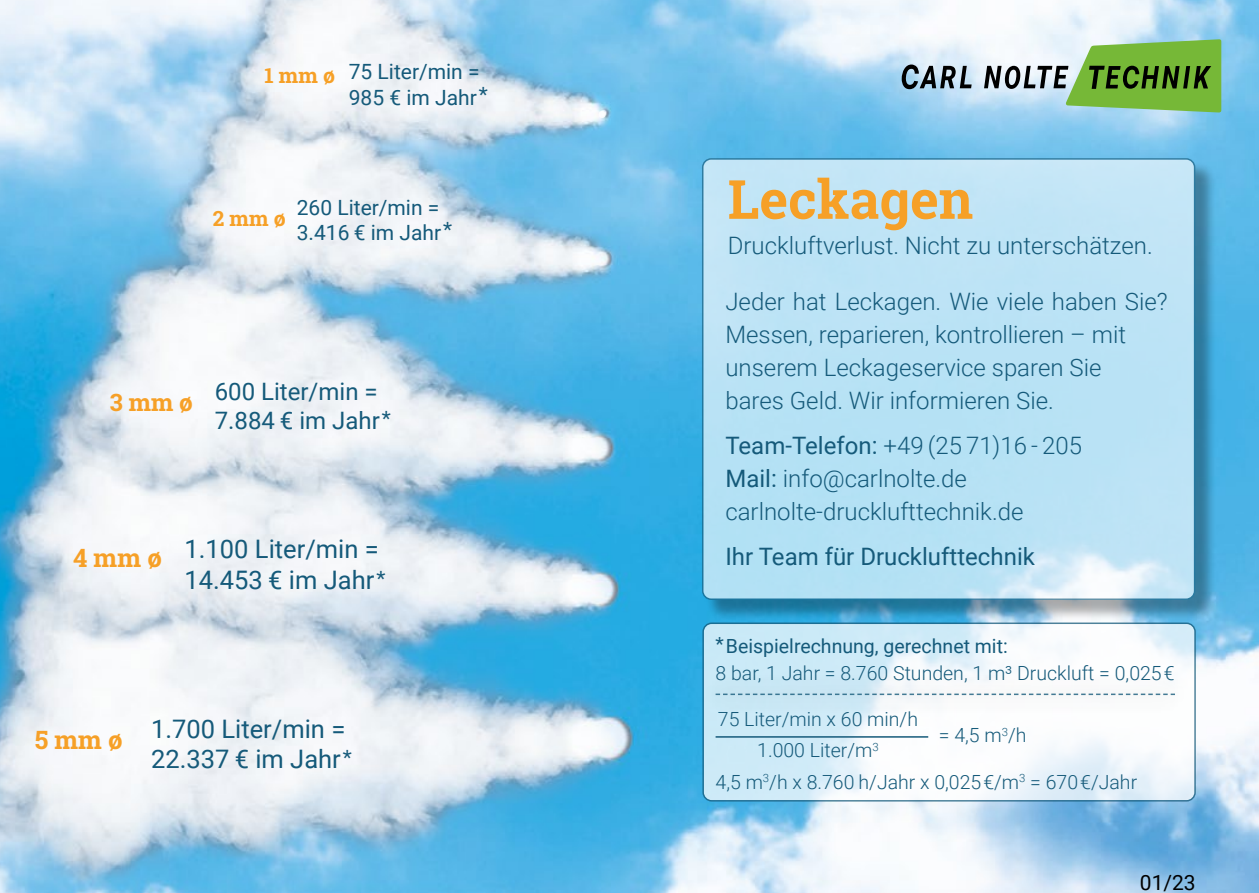
<style>
.page{position:relative;width:1259px;height:893px;background:#fff}
.page>*{position:absolute;margin:0;border:0;box-sizing:border-box;transform-origin:0 0}
.t1{font:700 54px "Roboto Slab";color:#f6a027}
.t2{font:25.5px/30.6px "Roboto";color:#155a7a}
.t3{font:700 25.5px "Roboto Slab";color:#f6a027}
.t4{font:300 24px/33px "Roboto";color:#155a7a}
.t5{font:24px/28.8px "Roboto";color:#155a7a}
.t6{font:700 24px "Roboto Slab";color:#f6a027}
.t7{font:21px/25.2px "Roboto";color:#155a7a}
.t8{font:700 21px "Roboto Slab";color:#f6a027}
.t9{font:21px "Roboto";color:#000}
.t10{font:300 19.5px/31.2px "Roboto";color:#155a7a;text-align:center}
.t11{font:19.5px "Roboto";color:#155a7a}
.s1{font-size:21px}
.s2{font-family:"Roboto Slab";font-weight:700;color:#f6a027}
.s3{font-weight:400}
</style>
<div class="page">
<img style="left:0;top:0;width:1259px;height:893px">
<div style="left:704px;top:161px;width:512px;height:460px;background:#000;opacity:.5"></div>
<div style="left:702px;top:159px;width:492px;height:440px;background:#bbe3f5;border-radius:9px"></div>
<div style="left:702px;top:158px;width:493px;height:442px;border:2px solid #155a7a;border-radius:9px"></div>
<svg style="left:703px;top:623px;width:492px;height:178px"></svg>
<div style="left:702px;top:622px;width:493px;height:179px;border:2px solid #155a7a;border-radius:9px"></div>
<hr style="left:715px;top:736px;width:213px;height:2px;background:#155a7a">
<div style="left:696px;top:670px;width:497px;height:48px;background:#000;opacity:.8"></div>
<svg style="left:715px;top:694px;width:460px;height:1px"></svg>
<svg style="left:901px;top:65px;width:70px;height:24px;background:#748591"></svg>
<svg style="left:984px;top:39px;width:237px;height:73px;background:#90b77e"></svg>
<div style="left:598px;top:111px;width:7px;height:7px;background:#fff;border-radius:50%"></div>
<p class="t8" style="left:264px;top:61px;width:72px">1 mm ø</p>
<p class="t7" style="left:349px;top:58px;width:141px">75 Liter/min =<br>985 € im Jahr *</p>
<p class="t8" style="left:213px;top:204px;width:75px">2 mm ø</p>
<p class="t7" style="left:297px;top:194px;width:157px">260 Liter/min =<br>3.416 € im Jahr *</p>
<p class="t6" style="left:110px;top:386px;width:85px">3 mm ø</p>
<p class="t5" style="left:215px;top:376px;width:178px">600 Liter/min =<br>7.884 € im Jahr<span class="s1">*</span></p>
<p class="t3" style="left:73px;top:540px;width:90px">4 mm ø</p>
<p class="t2" style="left:185px;top:533px;width:202px">1.100 Liter/min =<br>14.453 € im Jahr<span class="s1">*</span></p>
<p class="t2" style="left:35px;top:712px;width:319px;text-align:right"><span class="s2">5 mm ø</span> 1.700 Liter/min =<br>22.337 € im Jahr<span class="s1">*</span></p>
<h1 class="t1" style="left:728px;top:162px;width:247px">Leckagen</h1>
<p class="t4" style="left:728px;top:228px;width:426px">Druckluftverlust. Nicht zu unterschätzen.</p>
<p class="t4" style="left:725px;top:284px;width:444px">Jeder hat Leckagen. Wie viele haben Sie?<br>Messen, reparieren, kontrollieren – mit unserem Leckageservice sparen Sie<br>bares Geld. Wir informieren Sie.</p>
<p class="t4" style="left:725px;top:428px;width:358px"><span class="s3">Team-Telefon:</span> +49 (25 71)16 - 205<br><span class="s3">Mail:</span> info@carlnolte.de carlnolte-drucklufttechnik.de</p>
<p class="t5" style="left:725px;top:541px;width:311px">Ihr Team für Drucklufttechnik</p>
<p class="t11" style="left:715px;top:632px;width:294px">* Beispielrechnung, gerechnet mit:</p>
<p class="t10" style="left:715px;top:657px;width:460px">8 bar, 1 Jahr = 8.760 Stunden, 1 m³ Druckluft = 0,025 €</p>
<p class="t10" style="left:718px;top:703px;width:202px">75 Liter/min x 60 min/h<br>1.000 Liter/m<sup>3</sup></p>
<p class="t10" style="left:939px;top:719px;width:89px">= 4,5 m<sup>3</sup>/h</p>
<p class="t10" style="left:715px;top:765px;width:423px">4,5 m<sup>3</sup>/h x 8.760 h/Jahr x 0,025€/m<sup>3</sup> = 670€/Jahr</p>
<p class="t9" style="left:1140px;top:868px;width:57px">01/23</p>
</div>
